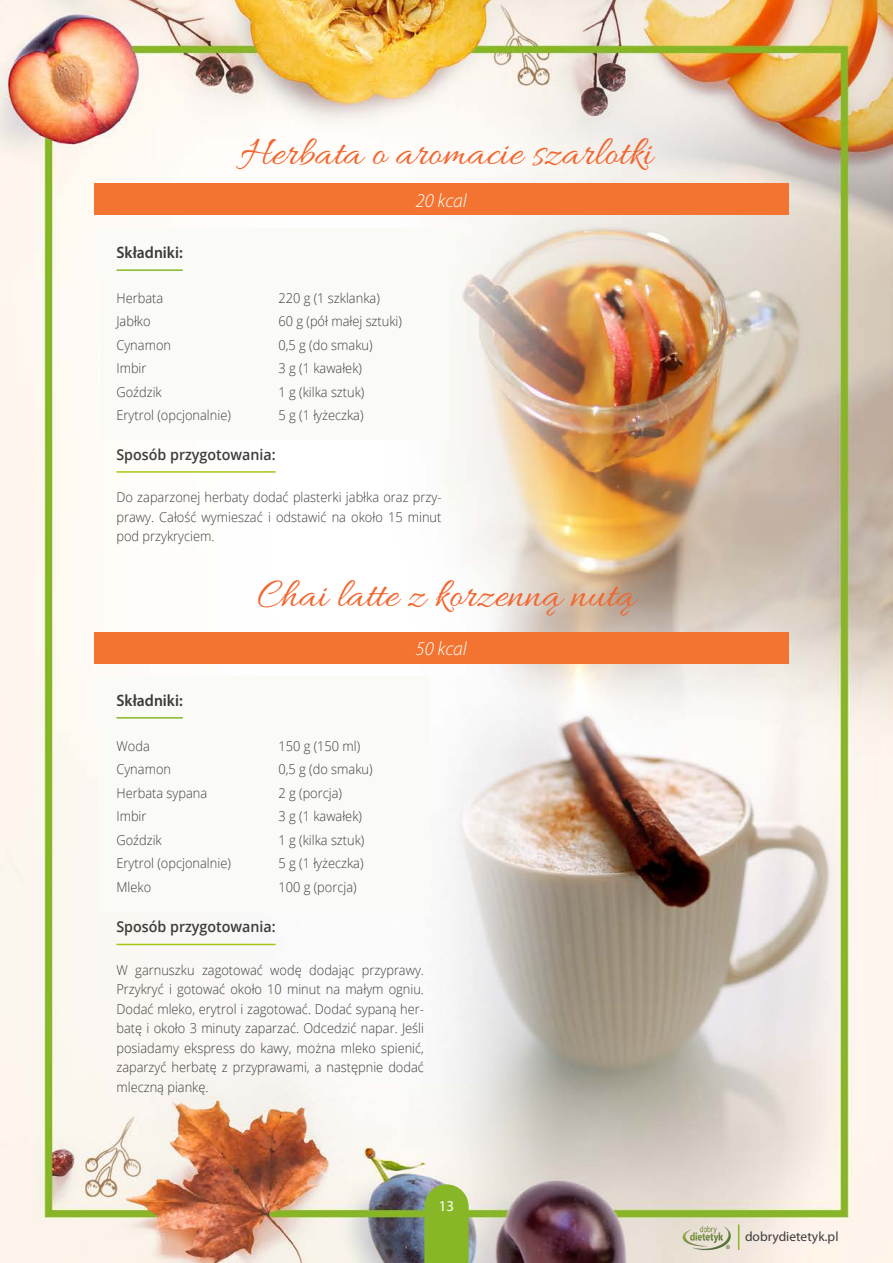
<style>
.page{position:relative;width:893px;height:1263px;background:#fff}
.page>*{position:absolute;margin:0;border:0;box-sizing:border-box;transform-origin:0 0}
.t1{font:42px "Allura";color:#f2652d}
.t2{font:italic 300 19.5px "Myriad Pro";letter-spacing:-.005em;color:#fff}
.t3{font:600 16.5px "Myriad Pro";color:#3c3c3b;scale:.95 1}
.t4{font:600 15px "Open Sans";color:#3c3c3b;scale:.95 1}
.t5{font:15px "Myriad Pro";color:#fff}
.t6{font:300 13.5px/19.5px "Open Sans";color:#3c3c3b;text-align:justify;scale:.95 1}
.t7{font:13.5px "Myriad Pro";color:#3c3c3b}
</style>
<div class="page">
<img style="left:0;top:0;width:893px;height:1263px">
<div style="left:94px;top:229px;width:355px;height:211px;background:#fafbf6"></div>
<div style="left:94px;top:676px;width:336px;height:235px;background:#fafbf6"></div>
<hr style="left:116px;top:471px;width:160px;height:2px;background:#a4c615">
<hr style="left:116px;top:944px;width:160px;height:1px;background:#a4c615">
<div style="left:94px;top:184px;width:695px;height:31px;background:#f37431"></div>
<div style="left:94px;top:632px;width:695px;height:32px;background:#f37431"></div>
<img style="left:680px;top:1223px;width:54px;height:29px">
<svg style="left:738px;top:1224px;width:1px;height:26px"></svg>
<svg style="left:424px;top:1184px;width:45px;height:79px;background:#8bb733"></svg>
<h1 class="t1" style="left:240px;top:129px;width:414px">Herbata o aromacie szarlotki</h1>
<h2 class="t2" style="left:416px;top:189px;width:53px">20 kcal</h2>
<p class="t3" style="left:116px;top:242px;width:71px">Składniki:</p>
<p class="t6" style="left:116px;top:288px;width:51px">Herbata</p>
<p class="t6" style="left:278px;top:288px;width:108px">220 g (1 szklanka)</p>
<p class="t6" style="left:116px;top:311px;width:38px">Jabłko</p>
<p class="t6" style="left:278px;top:311px;width:132px">60 g (pół małej sztuki)</p>
<p class="t6" style="left:116px;top:335px;width:59px">Cynamon</p>
<p class="t6" style="left:278px;top:335px;width:101px">0,5 g (do smaku)</p>
<p class="t6" style="left:116px;top:358px;width:33px">Imbir</p>
<p class="t6" style="left:278px;top:358px;width:89px">3 g (1 kawałek)</p>
<p class="t6" style="left:116px;top:382px;width:49px">Goździk</p>
<p class="t6" style="left:278px;top:382px;width:92px">1 g (kilka sztuk)</p>
<p class="t6" style="left:116px;top:405px;width:122px">Erytrol (opcjonalnie)</p>
<p class="t6" style="left:278px;top:405px;width:91px">5 g (1 łyżeczka)</p>
<p class="t4" style="left:116px;top:444px;width:169px">Sposób przygotowania:</p>
<p class="t6" style="left:116px;top:487px;width:344px">Do zaparzonej herbaty dodać plasterki jabłka oraz przy&shy;prawy. Całość wymieszać i odstawić na około 15 minut pod przykryciem.</p>
<h1 class="t1" style="left:257px;top:572px;width:379px">Chai latte z korzenną nutą</h1>
<p class="t3" style="left:116px;top:690px;width:71px">Składniki:</p>
<p class="t6" style="left:116px;top:736px;width:37px">Woda</p>
<p class="t6" style="left:278px;top:736px;width:88px">150 g (150 ml)</p>
<p class="t6" style="left:116px;top:759px;width:59px">Cynamon</p>
<p class="t6" style="left:278px;top:759px;width:101px">0,5 g (do smaku)</p>
<p class="t6" style="left:116px;top:783px;width:97px">Herbata sypana</p>
<p class="t6" style="left:278px;top:783px;width:68px">2 g (porcja)</p>
<p class="t6" style="left:116px;top:806px;width:33px">Imbir</p>
<p class="t6" style="left:278px;top:806px;width:89px">3 g (1 kawałek)</p>
<p class="t6" style="left:116px;top:830px;width:49px">Goździk</p>
<p class="t6" style="left:278px;top:830px;width:92px">1 g (kilka sztuk)</p>
<p class="t6" style="left:116px;top:853px;width:122px">Erytrol (opcjonalnie)</p>
<p class="t6" style="left:278px;top:853px;width:91px">5 g (1 łyżeczka)</p>
<p class="t6" style="left:116px;top:877px;width:38px">Mleko</p>
<p class="t6" style="left:278px;top:877px;width:84px">100 g (porcja)</p>
<h2 class="t2" style="left:416px;top:637px;width:53px">50 kcal</h2>
<p class="t4" style="left:116px;top:917px;width:169px">Sposób przygotowania:</p>
<p class="t6" style="left:116px;top:960px;width:325px">W garnuszku zagotować wodę dodając przyprawy.<br>Przykryć i gotować około 10 minut na małym ogniu.<br>Dodać mleko, erytrol i zagotować. Dodać sypaną her&shy;batę i około 3 minuty zaparzać. Odcedzić napar. Jeśli posiadamy ekspress do kawy, można mleko spienić, zaparzyć herbatę z przyprawami, a następnie dodać mleczną piankę.</p>
<p class="t5" style="left:439px;top:1197px;width:17px">13</p>
<p class="t7" style="left:745px;top:1228px;width:95px">dobrydietetyk.pl</p>
</div>
